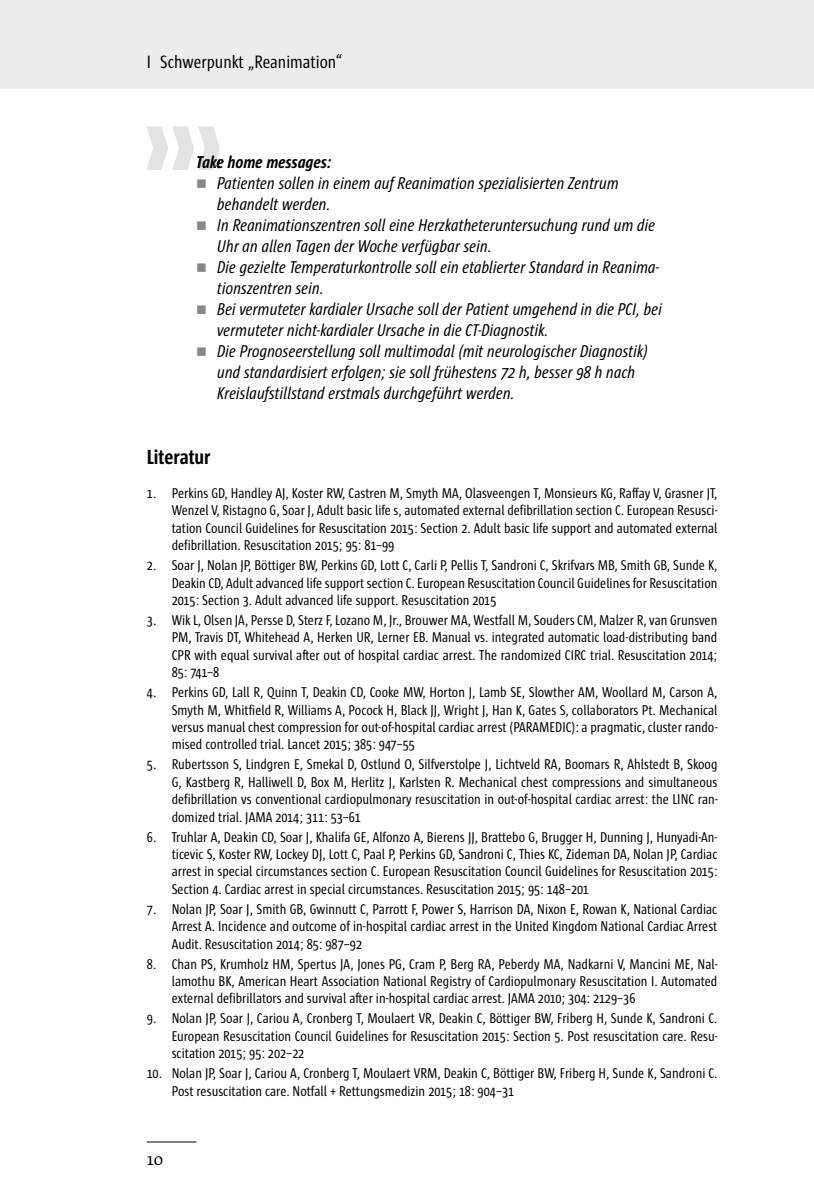
<style>
.page{position:relative;width:814px;height:1200px;background:#fff}
.page>*{position:absolute;margin:0;border:0;box-sizing:border-box;transform-origin:0 0}
.t1{font:63px "Zapf Dingbats ITC";color:#e3e3e3}
.t2{font:700 21px "Sun Cd";letter-spacing:-.005em;color:#000}
.t3{font:18.38px "Sun Cd";color:#000}
.t4{font:italic 17.5px/21px "Sun Cd";color:#000}
.t5{font:italic 700 17.5px "Sun Cd";letter-spacing:.005em;color:#000}
.t6{font:15.75px "Fedra Serif B Pro";color:#000}
.t7{font:14.53px/17.5px "Sun Cd";color:#000;text-align:justify}
</style>
<div class="page">
<div style="left:0;top:0;width:814px;height:89px;background:#ececec"></div>
<hr style="left:147px;top:1141px;width:49px;height:1px;background:#000">
<svg style="left:198px;top:156px;width:19px;height:14px"></svg>
<p class="t3" style="left:147px;top:52px;width:197px">I Schwerpunkt „Reanimation“</p>
<h1 class="t1" style="left:144px;top:119px;width:79px">❱❱❱</h1>
<p class="t5" style="left:196px;top:153px;width:136px">Take home messages:</p>
<p class="t4" style="left:217px;top:173px;width:446px">Patienten sollen in einem auf Reanimation spezialisierten Zentrum behandelt werden.<br>In Reanimationszentren soll eine Herzkatheteruntersuchung rund um die Uhr an allen Tagen der Woche verfügbar sein.<br>Die gezielte Temperaturkontrolle soll ein etablierter Standard in Reanima‑ tionszentren sein.<br>Bei vermuteter kardialer Ursache soll der Patient umgehend in die PCI, bei vermuteter nicht‑kardialer Ursache in die CT‑Diagnostik.<br>Die Prognoseerstellung soll multimodal (mit neurologischer Diagnostik) und standardisiert erfolgen; sie soll frühestens 72 h, besser 98 h nach Kreislaufstillstand erstmals durchgeführt werden.</p>
<h2 class="t2" style="left:147px;top:445px;width:65px">Literatur</h2>
<p class="t7" style="left:172px;top:484px;width:547px;text-indent:-25px">1. Perkins GD, Handley AJ, Koster RW, Castren M, Smyth MA, Olasveengen T, Monsieurs KG, Raffay V, Grasner JT, Wenzel V, Ristagno G, Soar J, Adult basic life s, automated external defibrillation section C. European Resusci&shy;tation Council Guidelines for Resuscitation 2015: Section 2. Adult basic life support and automated external defibrillation. Resuscitation 2015; 95: 81–99</p>
<p class="t7" style="left:172px;top:556px;width:547px;text-indent:-25px">2. Soar J, Nolan JP, Böttiger BW, Perkins GD, Lott C, Carli P, Pellis T, Sandroni C, Skrifvars MB, Smith GB, Sunde K, Deakin CD, Adult advanced life support section C. European Resuscitation Council Guidelines for Resuscitation 2015: Section 3. Adult advanced life support. Resuscitation 2015</p>
<p class="t7" style="left:172px;top:611px;width:547px;text-indent:-25px">3. Wik L, Olsen JA, Persse D, Sterz F, Lozano M, Jr., Brouwer MA, Westfall M, Souders CM, Malzer R, van Grunsven PM, Travis DT, Whitehead A, Herken UR, Lerner EB. Manual vs. integrated automatic load-distributing band CPR with equal survival after out of hospital cardiac arrest. The randomized CIRC trial. Resuscitation 2014; 85: 741–8</p>
<p class="t7" style="left:172px;top:683px;width:547px;text-indent:-25px">4. Perkins GD, Lall R, Quinn T, Deakin CD, Cooke MW, Horton J, Lamb SE, Slowther AM, Woollard M, Carson A, Smyth M, Whitfield R, Williams A, Pocock H, Black JJ, Wright J, Han K, Gates S, collaborators Pt. Mechanical versus manual chest compression for out-of-hospital cardiac arrest (PARAMEDIC): a pragmatic, cluster rando&shy;mised controlled trial. Lancet 2015; 385: 947–55</p>
<p class="t7" style="left:172px;top:755px;width:547px;text-indent:-25px">5. Rubertsson S, Lindgren E, Smekal D, Ostlund O, Silfverstolpe J, Lichtveld RA, Boomars R, Ahlstedt B, Skoog G, Kastberg R, Halliwell D, Box M, Herlitz J, Karlsten R. Mechanical chest compressions and simultaneous defibrillation vs conventional cardiopulmonary resuscitation in out-of-hospital cardiac arrest: the LINC ran&shy;domized trial. JAMA 2014; 311: 53–61</p>
<p class="t7" style="left:172px;top:828px;width:547px;text-indent:-25px">6. Truhlar A, Deakin CD, Soar J, Khalifa GE, Alfonzo A, Bierens JJ, Brattebo G, Brugger H, Dunning J, Hunyadi-An&shy;ticevic S, Koster RW, Lockey DJ, Lott C, Paal P, Perkins GD, Sandroni C, Thies KC, Zideman DA, Nolan JP, Cardiac arrest in special circumstances section C. European Resuscitation Council Guidelines for Resuscitation 2015:<br>Section 4. Cardiac arrest in special circumstances. Resuscitation 2015; 95: 148–201</p>
<p class="t7" style="left:172px;top:900px;width:547px;text-indent:-25px">7. Nolan JP, Soar J, Smith GB, Gwinnutt C, Parrott F, Power S, Harrison DA, Nixon E, Rowan K, National Cardiac Arrest A. Incidence and outcome of in-hospital cardiac arrest in the United Kingdom National Cardiac Arrest Audit. Resuscitation 2014; 85: 987–92</p>
<p class="t7" style="left:172px;top:955px;width:547px;text-indent:-25px">8. Chan PS, Krumholz HM, Spertus JA, Jones PG, Cram P, Berg RA, Peberdy MA, Nadkarni V, Mancini ME, Nal&shy;lamothu BK, American Heart Association National Registry of Cardiopulmonary Resuscitation I. Automated external defibrillators and survival after in-hospital cardiac arrest. JAMA 2010; 304: 2129–36</p>
<p class="t7" style="left:172px;top:1009px;width:547px;text-indent:-25px">9. Nolan JP, Soar J, Cariou A, Cronberg T, Moulaert VR, Deakin C, Böttiger BW, Friberg H, Sunde K, Sandroni C.<br>European Resuscitation Council Guidelines for Resuscitation 2015: Section 5. Post resuscitation care. Resu&shy;scitation 2015; 95: 202–22</p>
<p class="t7" style="left:172px;top:1064px;width:547px;text-indent:-25px">10. Nolan JP, Soar J, Cariou A, Cronberg T, Moulaert VRM, Deakin C, Böttiger BW, Friberg H, Sunde K, Sandroni C.<br>Post resuscitation care. Notfall + Rettungsmedizin 2015; 18: 904–31</p>
<p class="t6" style="left:147px;top:1150px;width:18px">10</p>
</div>
